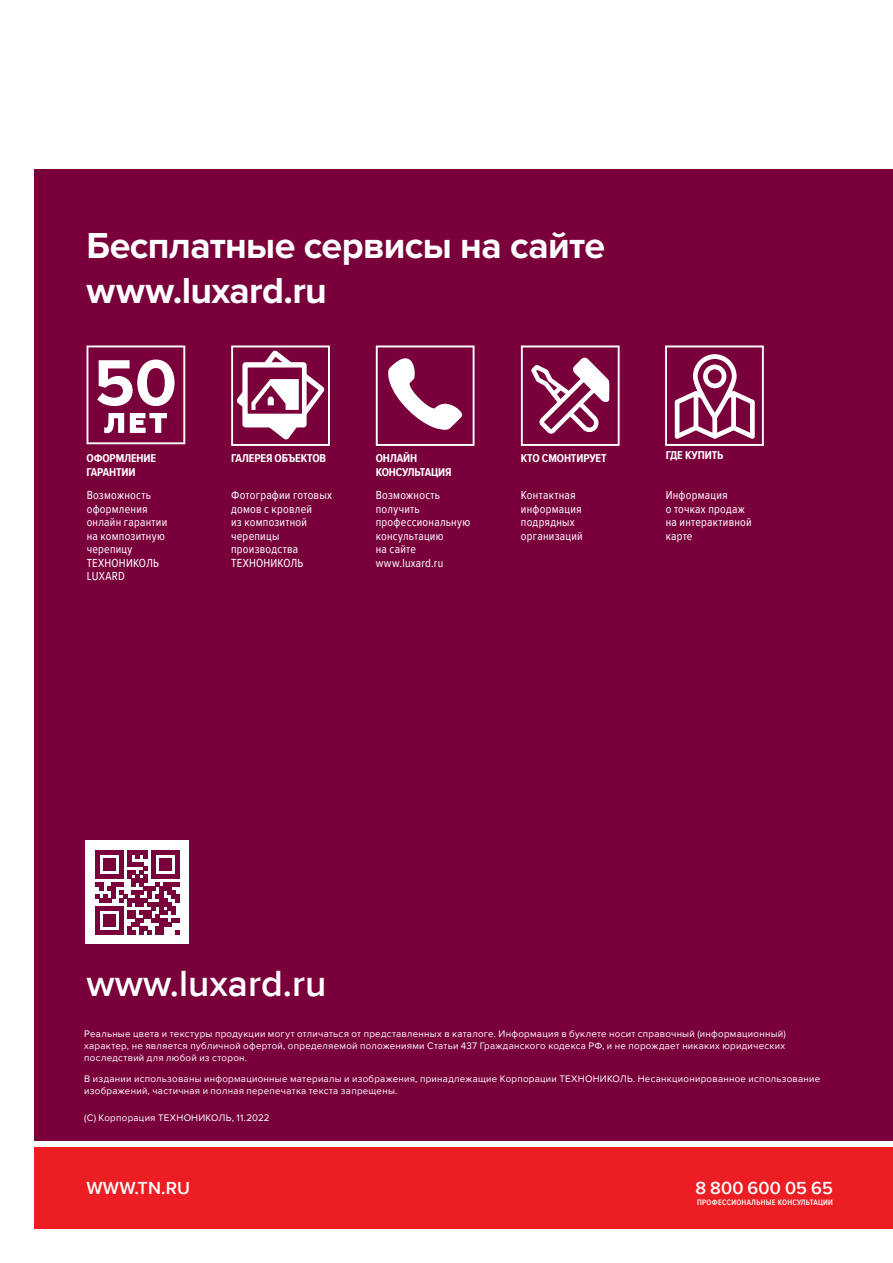
<style>
.page{position:relative;width:893px;height:1263px;background:#fff}
.page>*{position:absolute;margin:0;border:0;box-sizing:border-box;transform-origin:0 0}
.t1{font:700 37.5px/45px "Proxima Nova";letter-spacing:-.015em;color:#fff}
.t2{font:600 37.5px "Proxima Nova";color:#fff}
.t3{font:600 18px "Proxima Nova";letter-spacing:.01em;color:#fff}
.t4{font:12px/13.5px "Proxima Nova Cond";letter-spacing:.02em;color:#fff}
.t5{font:700 11.7px "Proxima Nova Cond";letter-spacing:-.01em;color:#fff}
.t6{font:9.75px/12px "Proxima Nova";letter-spacing:.03em;color:#fff}
.t7{font:600 8.1px "Proxima Nova Cond";letter-spacing:.03em;color:#fff}
</style>
<div class="page">
<div style="left:34px;top:169px;width:859px;height:978px;background:#7a003c"></div>
<div style="left:34px;top:1147px;width:859px;height:82px;background:#ed1d24"></div>
<div style="left:27px;top:1141px;width:866px;height:6px;background:#fff"></div>
<div style="left:86px;top:841px;width:103px;height:103px;background:#fff"></div>
<svg style="left:95px;top:850px;width:85px;height:85px"></svg>
<svg style="left:231px;top:345px;width:99px;height:101px"></svg>
<svg style="left:376px;top:345px;width:99px;height:101px"></svg>
<svg style="left:665px;top:345px;width:99px;height:101px"></svg>
<svg style="left:87px;top:345px;width:98px;height:99px"></svg>
<svg style="left:521px;top:345px;width:99px;height:101px"></svg>
<h1 class="t1" style="left:87px;top:224px;width:520px">Бесплатные сервисы на сайте www.luxard.ru</h1>
<p class="t5" style="left:376px;top:451px;width:43px">онлайн</p>
<p class="t5" style="left:666px;top:448px;width:59px">ГДЕ КУПИТЬ</p>
<p class="t5" style="left:376px;top:465px;width:76px">консультация</p>
<p class="t4" style="left:521px;top:489px;width:63px">Контактная информация подрядных организаций</p>
<p class="t4" style="left:666px;top:489px;width:88px">Информация<br>о точках продаж на интерактивной карте</p>
<p class="t5" style="left:87px;top:451px;width:71px">Оформление</p>
<p class="t5" style="left:231px;top:451px;width:96px">ГАЛЕРЕЯ ОБЪЕКТОВ</p>
<p class="t5" style="left:521px;top:451px;width:87px">Кто смонтирует</p>
<p class="t5" style="left:87px;top:465px;width:51px">гарантии</p>
<p class="t4" style="left:87px;top:489px;width:82px">Возможность оформления онлайн гарантии на композитную черепицу<br>ТЕХНОНИКОЛЬ<br>LUXARD</p>
<p class="t4" style="left:231px;top:489px;width:102px">Фотографии готовых домов с кровлей<br>из композитной черепицы производства<br>ТЕХНОНИКОЛЬ</p>
<p class="t4" style="left:376px;top:489px;width:96px">Возможность получить профессиональную консультацию<br>на сайте www.luxard.ru</p>
<h1 class="t2" style="left:87px;top:961px;width:241px">www.luxard.ru</h1>
<p class="t6" style="left:84px;top:1028px;width:703px;text-align:justify">Реальные цвета и текстуры продукции могут отличаться от представленных в каталоге. Информация в буклете носит справочный (информационный) характер, не является публичной офертой, определяемой положениями Статьи 437 Гражданского кодекса РФ, и не порождает никаких юридических последствий для любой из сторон.</p>
<p class="t6" style="left:84px;top:1073px;width:737px">В издании использованы информационные материалы и изображения, принадлежащие Корпорации ТЕХНОНИКОЛЬ. Несанкционированное использование изображений, частичная и полная перепечатка текста запрещены.</p>
<p class="t6" style="left:84px;top:1112px;width:187px">(С) Корпорация ТЕХНОНИКОЛЬ, 11.2022</p>
<h2 class="t3" style="left:87px;top:1177px;width:105px">WWW.TN.RU</h2>
<h2 class="t3" style="left:695px;top:1177px;width:139px">8 800 600 05 65</h2>
<p class="t7" style="left:697px;top:1197px;width:137px">ПРОФессиональные консультации</p>
</div>
